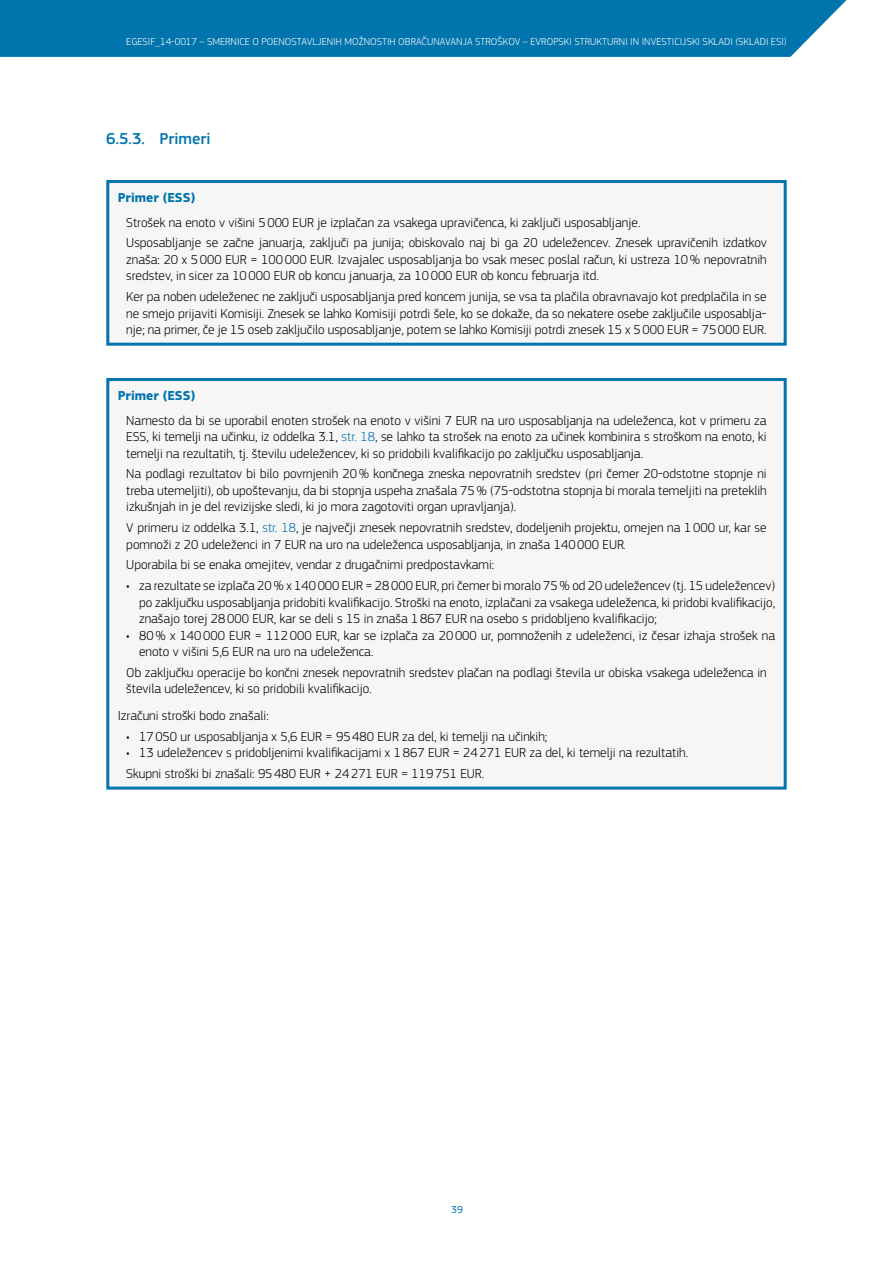
<style>
.page{position:relative;width:893px;height:1263px;background:#fff}
.page>*{position:absolute;margin:0;border:0;box-sizing:border-box;transform-origin:0 0}
.t1{font:500 16.5px "EC Square Sans Pro";color:#0074ac}
.Box_Body{font:300 13.5px/16.5px "EC Square Sans Pro";color:#000;text-align:justify}
.Body{font:300 13.5px "EC Square Sans Pro";color:#000}
.Box_Title_Blue{font:700 13.5px "EC Square Sans Pro";color:#0074ac}
.t2{font:300 10.5px "EC Square Sans Pro";letter-spacing:.005em;color:#fff}
.t3{font:10.5px "EC Square Sans Pro";color:#0074ac}
.s1{color:#0074ac}
.s2{font-style:italic}
</style>
<div class="page">
<div style="left:0;top:0;width:847px;height:57px;background:#0074ac"></div>
<div style="left:108px;top:182px;width:677px;height:162px;background:#f6f6f6"></div>
<div style="left:106px;top:180px;width:681px;height:166px;border:3px solid #0074ac"></div>
<div style="left:108px;top:380px;width:677px;height:408px;background:#f6f6f6"></div>
<div style="left:106px;top:378px;width:681px;height:412px;border:3px solid #0074ac"></div>
<p class="t2" style="left:126px;top:35px;width:662px">EGESIF_14-0017 – SMERNICE O POENOSTAVLJENIH MOŽNOSTIH OBRAČUNAVANJA STROŠKOV – EVROPSKI STRUKTURNI IN INVESTICIJSKI SKLADI (SKLADI ESI)</p>
<p class="t1" style="left:106px;top:129px;width:106px">6.5.3. Primeri</p>
<p class="Box_Title_Blue" style="left:118px;top:189px;width:79px">Primer (ESS)</p>
<p class="Box_Body" style="left:126px;top:214px;width:516px">Strošek na enoto v višini 5000 EUR je izplačan za vsakega upravičenca, ki zaključi usposabljanje.</p>
<p class="Box_Body" style="left:126px;top:235px;width:642px">Usposabljanje se začne januarja, zaključi pa junija; obiskovalo naj bi ga 20 udeležencev. Znesek upravičenih izdatkov znaša: 20 x 5000 EUR = 100000 EUR. Izvajalec usposabljanja bo vsak mesec poslal račun, ki ustreza 10% nepovratnih sredstev, in sicer za 10000 EUR ob koncu januarja, za 10000 EUR ob koncu februarja itd.</p>
<p class="Box_Body" style="left:126px;top:288px;width:642px">Ker pa noben udeleženec ne zaključi usposabljanja pred koncem junija, se vsa ta plačila obravnavajo kot predplačila in se ne smejo prijaviti Komisiji. Znesek se lahko Komisiji potrdi šele, ko se dokaže, da so nekatere osebe zaključile usposablja&shy;nje; na primer, če je 15 oseb zaključilo usposabljanje, potem se lahko Komisiji potrdi znesek 15 x 5000 EUR = 75000 EUR.</p>
<p class="Box_Title_Blue" style="left:118px;top:387px;width:79px">Primer (ESS)</p>
<p class="Box_Body" style="left:126px;top:412px;width:642px">Namesto da bi se uporabil enoten strošek na enoto v višini 7 EUR na uro usposabljanja na udeleženca, kot v primeru za ESS, ki temelji na učinku, iz oddelka 3.1, <span class="s1">str. 18</span>, se lahko ta strošek na enoto za učinek kombinira s stroškom na enoto, ki temelji na rezultatih, tj. številu udeležencev, ki so pridobili kvalifikacijo po zaključku usposabljanja.</p>
<p class="Box_Body" style="left:126px;top:466px;width:642px">Na podlagi rezultatov bi bilo povrnjenih 20% končnega zneska nepovratnih sredstev (pri čemer 20-odstotne stopnje ni treba utemeljiti), ob upoštevanju, da bi stopnja uspeha znašala 75% (75-odstotna stopnja bi morala temeljiti na preteklih izkušnjah in je del revizijske sledi, ki jo mora zagotoviti organ upravljanja).</p>
<p class="Box_Body" style="left:126px;top:519px;width:642px">V primeru iz oddelka 3.1, <span class="s1">str. 18</span>, je največji znesek nepovratnih sredstev, dodeljenih projektu, omejen na 1000 ur, kar se pomnoži z 20 udeleženci in 7 EUR na uro na udeleženca usposabljanja, in znaša 140000 EUR<span class="s2">.</span></p>
<p class="Box_Body" style="left:126px;top:557px;width:369px">Uporabila bi se enaka omejitev, vendar z drugačnimi predpostavkami:</p>
<p class="Box_Body" style="left:139px;top:577px;width:638px;text-indent:-13px">• za rezultate se izplača 20% x 140000 EUR = 28000 EUR, pri čemer bi moralo 75% od 20 udeležencev (tj. 15 udeležencev) po zaključku usposabljanja pridobiti kvalifikacijo. Stroški na enoto, izplačani za vsakega udeleženca, ki pridobi kvalifikacijo, znašajo torej 28000 EUR, kar se deli s 15 in znaša 1867 EUR na osebo s pridobljeno kvalifikacijo;</p>
<p class="Box_Body" style="left:139px;top:627px;width:638px;text-indent:-13px">• 80% x 140000 EUR = 112000 EUR, kar se izplača za 20000 ur, pomnoženih z udeleženci, iz česar izhaja strošek na enoto v višini 5,6 EUR na uro na udeleženca.</p>
<p class="Box_Body" style="left:126px;top:664px;width:642px">Ob zaključku operacije bo končni znesek nepovratnih sredstev plačan na podlagi števila ur obiska vsakega udeleženca in števila udeležencev, ki so pridobili kvalifikacijo.</p>
<p class="Body" style="left:118px;top:708px;width:152px">Izračuni stroški bodo znašali:</p>
<p class="Box_Body" style="left:126px;top:728px;width:422px">• 17050 ur usposabljanja x 5,6 EUR = 95480 EUR za del, ki temelji na učinkih;</p>
<p class="Box_Body" style="left:126px;top:744px;width:563px">• 13 udeležencev s pridobljenimi kvalifikacijami x 1867 EUR = 24271 EUR za del, ki temelji na rezultatih.</p>
<p class="Box_Body" style="left:126px;top:765px;width:359px">Skupni stroški bi znašali: 95480 EUR + 24271 EUR = 119751 EUR.</p>
<p class="t3" style="left:451px;top:1203px;width:13px">39</p>
</div>
